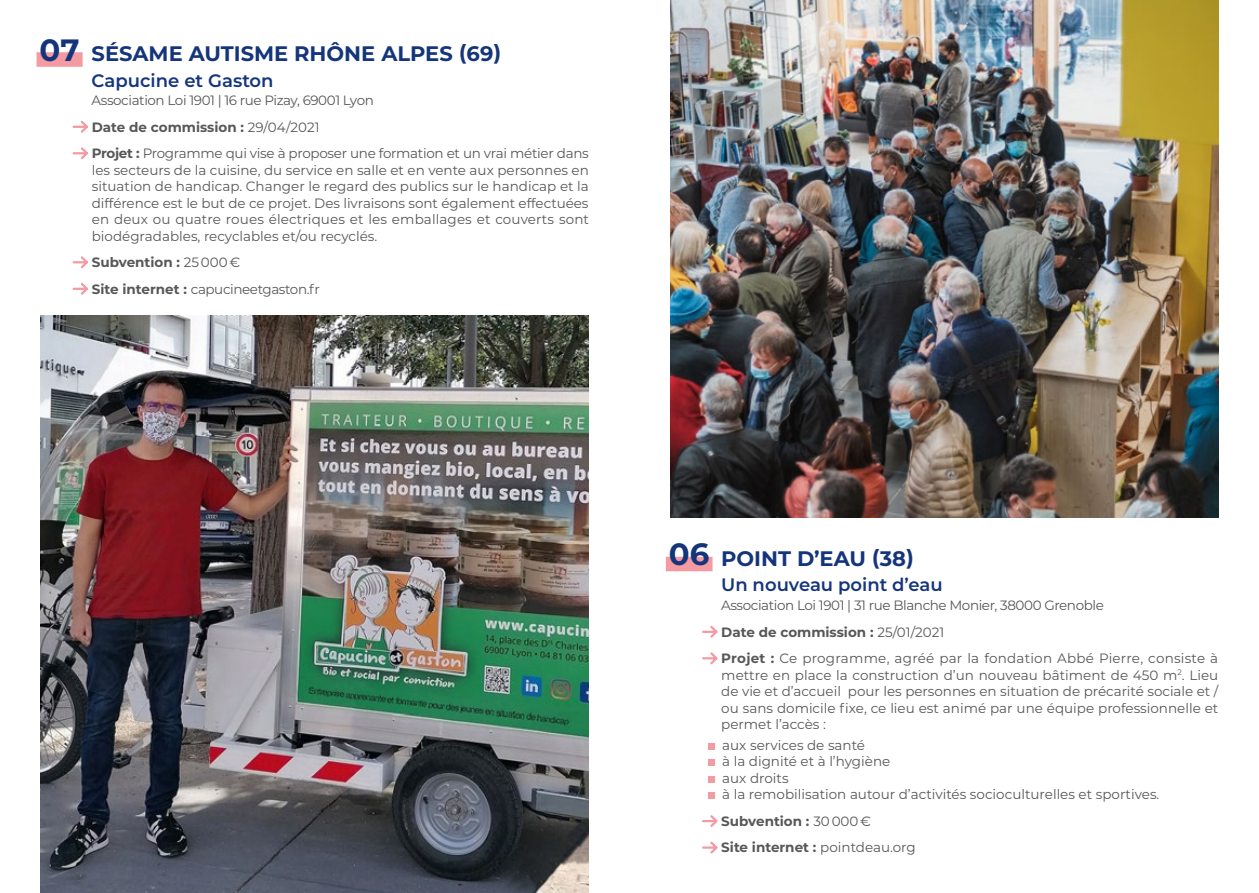
<style>
.page{position:relative;width:1259px;height:893px;background:#fff}
.page>*{position:absolute;margin:0;border:0;box-sizing:border-box;transform-origin:0 0}
.t1{font:700 30.75px "Montserrat";color:#15357b}
.t2{font:700 21px "Montserrat";color:#15357b}
.t3{font:600 18px "Montserrat";color:#15357b}
.t4{font:13.5px/16.5px "Montserrat";color:#575756;text-align:justify}
.t5{font:13.5px/26.5px "Montserrat";letter-spacing:-.03em;color:#575756}
.t6{font:13.5px/26.5px "Montserrat";letter-spacing:-.025em;color:#575756}
.t7{font:700 13.5px/26.5px "Montserrat";color:#575756}
.s1{font-weight:700}
.s2{font-weight:400}
</style>
<div class="page">
<svg style="left:72px;top:121px;width:16px;height:12px"></svg>
<svg style="left:72px;top:147px;width:16px;height:13px"></svg>
<svg style="left:72px;top:256px;width:16px;height:13px"></svg>
<svg style="left:72px;top:283px;width:16px;height:12px"></svg>
<img style="left:41px;top:315px;width:548px;height:578px">
<div style="left:37px;top:52px;width:46px;height:15px;background:#f39aa3"></div>
<svg style="left:702px;top:626px;width:16px;height:12px"></svg>
<svg style="left:702px;top:652px;width:16px;height:13px"></svg>
<div style="left:708px;top:743px;width:7px;height:7px;background:#f39aa3"></div>
<div style="left:708px;top:760px;width:7px;height:6px;background:#f39aa3"></div>
<div style="left:708px;top:776px;width:7px;height:7px;background:#f39aa3"></div>
<div style="left:708px;top:793px;width:7px;height:6px;background:#f39aa3"></div>
<svg style="left:702px;top:815px;width:16px;height:12px"></svg>
<svg style="left:702px;top:841px;width:16px;height:13px"></svg>
<img style="left:670px;top:0;width:548px;height:517px">
<div style="left:666px;top:557px;width:46px;height:14px;background:#f39aa3"></div>
<h1 class="t1" style="left:40px;top:28px;width:41px">07</h1>
<h2 class="t2" style="left:92px;top:38px;width:411px">SÉSAME AUTISME RHÔNE ALPES (69)</h2>
<h3 class="t3" style="left:92px;top:68px;width:183px">Capucine et Gaston</h3>
<p class="t6" style="left:92px;top:87px;width:498px">Association Loi 1901 | 16 rue Pizay, 69001 Lyon<br><span class="s1">Date de commission :</span> 29/04/2021<br><span class="s1">Projet :</span> Programme qui vise à proposer une formation et un vrai métier dans</p>
<p class="t4" style="left:92px;top:161px;width:499px">les secteurs de la cuisine, du service en salle et en vente aux personnes en situation de handicap. Changer le regard des publics sur le handicap et la différence est le but de ce projet. Des livraisons sont également effectuées en deux ou quatre roues électriques et les emballages et couverts sont biodégradables, recyclables et/ou recyclés.</p>
<p class="t5" style="left:92px;top:249px;width:229px"><span class="s1">Subvention :</span> 25 000 €<br><span class="s1">Site internet :</span> capucineetgaston.fr</p>
<h1 class="t1" style="left:669px;top:532px;width:42px">06</h1>
<h2 class="t2" style="left:721px;top:543px;width:194px">POINT D’EAU (38)</h2>
<h3 class="t3" style="left:721px;top:572px;width:223px">Un nouveau point d’eau</h3>
<p class="t5" style="left:721px;top:592px;width:498px">Association Loi 1901 | 31 rue Blanche Monier, 38000 Grenoble<br><span class="s1">Date de commission :</span> 25/01/2021<br><span class="s1">Projet :</span> Ce programme, agréé par la fondation Abbé Pierre, consiste à</p>
<p class="t4" style="left:721px;top:666px;width:498px">mettre en place la construction d’un nouveau bâtiment de 450 m<sup>2</sup>. Lieu de vie et d’accueil pour les personnes en situation de précarité sociale et / ou sans domicile fixe, ce lieu est animé par une équipe professionnelle et permet l’accès :</p>
<p class="t4" style="left:722px;top:736px;width:439px;text-align:left">aux services de santé<br>à la dignité et à l’hygiène<br>aux droits<br>à la remobilisation autour d’activités socioculturelles et sportives.</p>
<p class="t7" style="left:721px;top:807px;width:196px">Subvention : <span class="s2">30 000 €<br></span>Site internet : <span class="s2">pointdeau.org</span></p>
</div>
